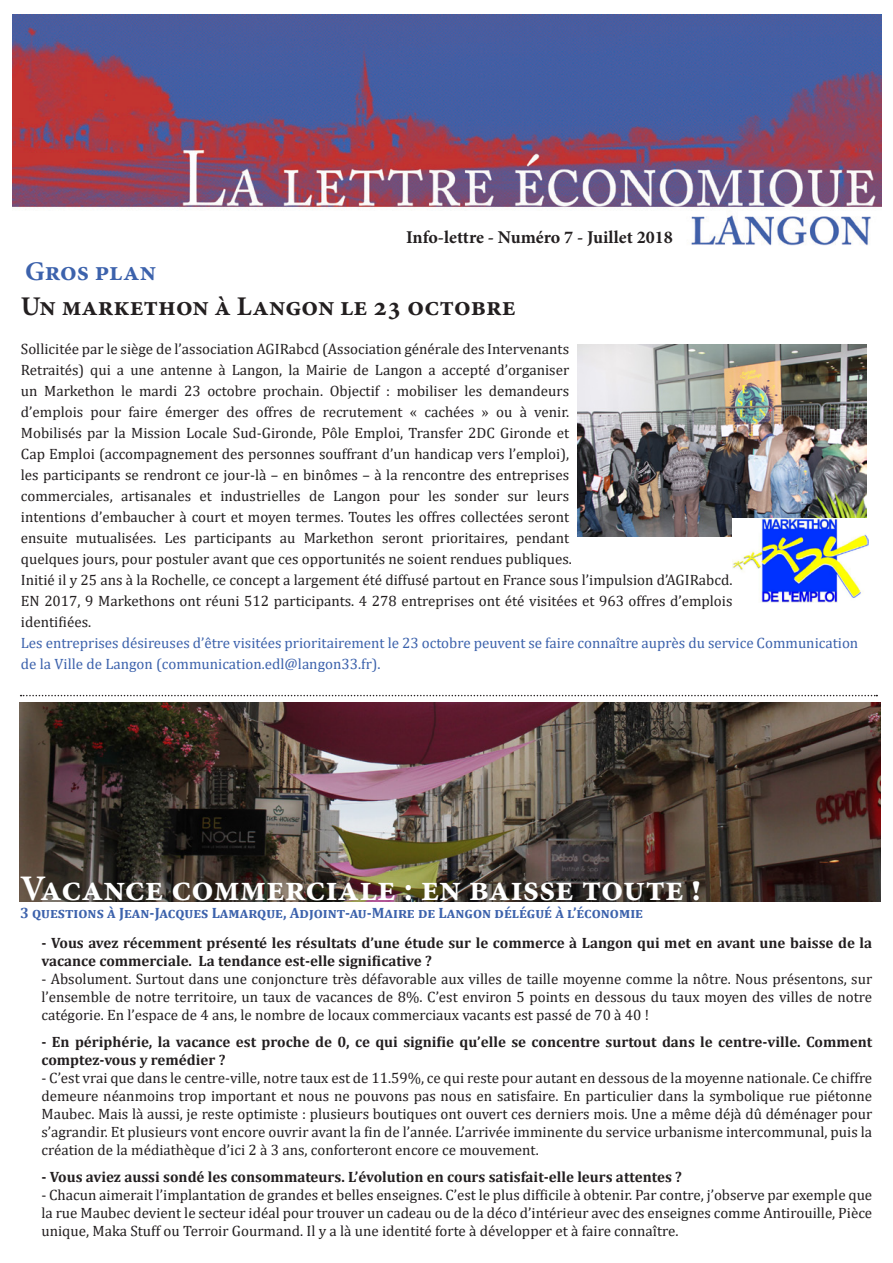
<style>
.page{position:relative;width:893px;height:1263px;background:#fff}
.page>*{position:absolute;margin:0;border:0;box-sizing:border-box;transform-origin:0 0}
.t1{font:700 36px "Minion Pro";color:#fff}
.t2{font:700 27px "Minion Pro";color:#231f20}
.t3{font:700 27px "Minion Pro";color:#3c62ac}
.t4{font:700 18px "Minion Pro";letter-spacing:-.01em;color:#231f20}
.t5{font:15px/21px "Cambria";color:#231f20;text-align:justify}
.t6{font:700 15px/18px "Cambria";color:#231f20}
.t7{font:15px/21px "Cambria";color:#3c62ac}
.t8{font:700 15px "Cambria";color:#3c62ac}
</style>
<div class="page">
<img style="left:12px;top:15px;width:870px;height:231px">
<img style="left:20px;top:702px;width:861px;height:200px">
<svg style="left:21px;top:695px;width:856px;height:1px"></svg>
<img style="left:578px;top:344px;width:289px;height:193px">
<img style="left:732px;top:518px;width:136px;height:85px">
<p class="t4" style="left:406px;top:225px;width:268px">Info-lettre - Numéro 7 - Juillet 2018</p>
<p class="t3" style="left:25px;top:252px;width:132px">Gros plan</p>
<p class="t2" style="left:21px;top:288px;width:496px">Un markethon à Langon le 23 octobre</p>
<p class="t5" style="left:21px;top:339px;width:553px;text-align:left">Sollicitée par le siège de l’association AGIRabcd (Association générale des Intervenants Retraités) qui a une antenne à Langon, la Mairie de Langon a accepté d’organiser un Markethon le mardi 23 octobre prochain. Objectif : mobiliser les demandeurs d’emplois pour faire émerger des offres de recrutement « cachées » ou à venir.<br>Mobilisés par la Mission Locale Sud-Gironde, Pôle Emploi, Transfer 2DC Gironde et Cap Emploi (accompagnement des personnes souffrant d’un handicap vers l’emploi), les participants se rendront ce jour-là – en binômes – à la rencontre des entreprises commerciales, artisanales et industrielles de Langon pour les sonder sur leurs intentions d’embaucher à court et moyen termes. Toutes les offres collectées seront ensuite mutualisées. Les participants au Markethon seront prioritaires, pendant quelques jours, pour postuler avant que ces opportunités ne soient rendues publiques.</p>
<p class="t5" style="left:21px;top:570px;width:713px">Initié il y 25 ans à la Rochelle, ce concept a largement été diffusé partout en France sous l’impulsion d’AGIRabcd.<br>EN 2017, 9 Markethons ont réuni 512 participants. 4 278 entreprises ont été visitées et 963 offres d’emplois identifiées.</p>
<p class="t7" style="left:21px;top:633px;width:839px">Les entreprises désireuses d’être visitées prioritairement le 23 octobre peuvent se faire connaître auprès du service Communication de la Ville de Langon (communication.edl@langon33.fr).</p>
<p class="t1" style="left:20px;top:863px;width:682px">Vacance commerciale : en baisse toute !</p>
<p class="t8" style="left:20px;top:902px;width:625px">3 questions à Jean-Jacques Lamarque, Adjoint-au-Maire de Langon délégué à l’économie</p>
<p class="t6" style="left:41px;top:933px;width:832px">- Vous avez récemment présenté les résultats d’une étude sur le commerce à Langon qui met en avant une baisse de la vacance commerciale. La tendance est-elle significative ?</p>
<p class="t5" style="left:41px;top:969px;width:832px;line-height:18px">- Absolument. Surtout dans une conjoncture très défavorable aux villes de taille moyenne comme la nôtre. Nous présentons, sur l’ensemble de notre territoire, un taux de vacances de 8%. C’est environ 5 points en dessous du taux moyen des villes de notre catégorie. En l’espace de 4 ans, le nombre de locaux commerciaux vacants est passé de 70 à 40 !</p>
<p class="t6" style="left:41px;top:1032px;width:832px">- En périphérie, la vacance est proche de 0, ce qui signifie qu’elle se concentre surtout dans le centre-ville. Comment comptez-vous y remédier ?</p>
<p class="t5" style="left:41px;top:1068px;width:832px;line-height:18px">- C’est vrai que dans le centre-ville, notre taux est de 11.59%, ce qui reste pour autant en dessous de la moyenne nationale. Ce chiffre demeure néanmoins trop important et nous ne pouvons pas nous en satisfaire. En particulier dans la symbolique rue piétonne Maubec. Mais là aussi, je reste optimiste : plusieurs boutiques ont ouvert ces derniers mois. Une a même déjà dû déménager pour s’agrandir. Et plusieurs vont encore ouvrir avant la fin de l’année. L’arrivée imminente du service urbanisme intercommunal, puis la création de la médiathèque d’ici 2 à 3 ans, conforteront encore ce mouvement.</p>
<p class="t6" style="left:41px;top:1167px;width:642px">- Vous aviez aussi sondé les consommateurs. L’évolution en cours satisfait-elle leurs attentes ?</p>
<p class="t5" style="left:41px;top:1185px;width:832px;line-height:18px">- Chacun aimerait l’implantation de grandes et belles enseignes. C’est le plus difficile à obtenir. Par contre, j’observe par exemple que la rue Maubec devient le secteur idéal pour trouver un cadeau ou de la déco d’intérieur avec des enseignes comme Antirouille, Pièce unique, Maka Stuff ou Terroir Gourmand. Il y a là une identité forte à développer et à faire connaître.</p>
</div>
